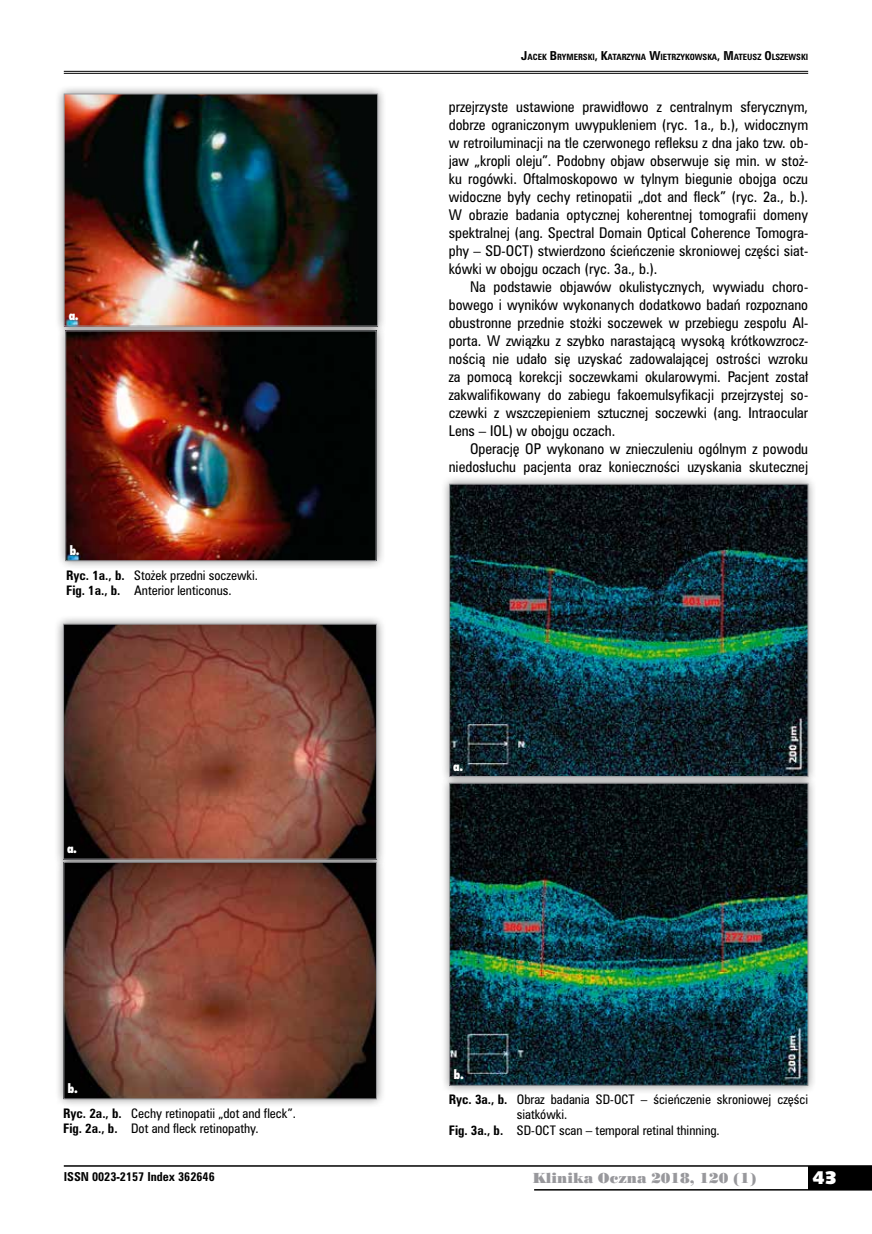
<style>
.page{position:relative;width:872px;height:1234px;background:#fff}
.page>*{position:absolute;margin:0;border:0;box-sizing:border-box;transform-origin:0 0}
.t1{font:18px "Humanst 531 U Blk PL";color:#fff}
.t2{font:13.5px/18px "Zurich Cn PL";color:#000;text-align:justify}
.t3{font:13.5px "Poster Bodoni PL";color:#98989c}
.t4{font:12px/15px "Zurich Cn PL";color:#000}
.t5{font:12px "Futura X Blk Cn PL";color:#fff}
.t6{font:700 11.25px "Zurich Cn PL";color:#000}
.t7{font:700 7.8px "Zurich Cn PL";color:#000}
.s1{font-weight:700}
.s2{font-size:11.25px}
</style>
<div class="page">
<div style="left:808px;top:1165px;width:64px;height:24px;background:#000"></div>
<hr style="left:64px;top:1164px;width:808px;height:2px;background:#000">
<hr style="left:534px;top:1188px;width:338px;height:2px;background:#000">
<hr style="left:64px;top:71px;width:744px;height:1px;background:#000">
<hr style="left:64px;top:73px;width:744px;height:1px;background:#000">
<div style="left:56px;top:321px;width:330px;height:249px;background:#000;opacity:.45"></div>
<img style="left:67px;top:335px;width:307px;height:224px">
<div style="left:65px;top:330px;width:311px;height:231px;border:1px solid #98989c"></div>
<div style="left:55px;top:85px;width:332px;height:250px;background:#000;opacity:.45"></div>
<img style="left:66px;top:96px;width:310px;height:228px">
<div style="left:64px;top:94px;width:314px;height:232px;border:1px solid #98989c"></div>
<div style="left:54px;top:852px;width:332px;height:256px;background:#000;opacity:.45"></div>
<img style="left:65px;top:868px;width:310px;height:228px">
<div style="left:63px;top:861px;width:314px;height:237px;border:1px solid #98989c"></div>
<div style="left:54px;top:614px;width:332px;height:254px;background:#000;opacity:.45"></div>
<img style="left:65px;top:625px;width:310px;height:232px">
<div style="left:63px;top:623px;width:314px;height:236px;border:1px solid #98989c"></div>
<div style="left:440px;top:773px;width:377px;height:321px;background:#000;opacity:.45"></div>
<img style="left:451px;top:785px;width:355px;height:298px">
<div style="left:440px;top:475px;width:377px;height:310px;background:#000;opacity:.45"></div>
<img style="left:451px;top:486px;width:355px;height:288px">
<div style="left:449px;top:484px;width:359px;height:292px;border:1px solid #98989c"></div>
<p class="t5" style="left:69px;top:308px;width:11px">a.</p>
<p class="t5" style="left:70px;top:542px;width:11px">b.</p>
<p class="t4" style="left:66px;top:567px;width:193px"><span class="s1">Ryc. 1a., b.</span> Stożek przedni soczewki.<br><span class="s1">Fig. 1a., b.</span> Anterior lenticonus.</p>
<p class="t5" style="left:67px;top:840px;width:11px">a.</p>
<p class="t5" style="left:68px;top:1080px;width:11px">b.</p>
<p class="t4" style="left:63px;top:1105px;width:234px"><span class="s1">Ryc. 2a., b.</span> Cechy retinopatii „dot and fleck”.<br><span class="s1">Fig. 2a., b.</span> Dot and fleck retinopathy.</p>
<p class="t7" style="left:521px;top:52px;width:288px"><span class="s2">J</span>ACEK <span class="s2">B</span>RYMERSKI<span class="s2">, K</span>ATARZYNA <span class="s2">W</span>IETRZYKOWSKA<span class="s2">, M</span> ATEUSZ <span class="s2">O</span> LSZEWSKI</p>
<p class="t2" style="left:449px;top:97px;width:361px">przejrzyste ustawione prawidłowo z centralnym sferycznym, dobrze ograniczonym uwypukleniem (ryc. 1a., b.), widocznym w retroiluminacji na tle czerwonego refleksu z dna jako tzw. ob&shy;jaw „kropli oleju”. Podobny objaw obserwuje się min. w stoż&shy;ku rogówki. Oftalmoskopowo w tylnym biegunie obojga oczu widoczne były cechy retinopatii „dot and fleck” (ryc. 2a., b.).<br>W obrazie badania optycznej koherentnej tomografii domeny spektralnej (ang. Spectral Domain Optical Coherence Tomogra&shy;phy – SD-OCT) stwierdzono ścieńczenie skroniowej części siat&shy;kówki w obojgu oczach (ryc. 3a., b.).</p>
<p class="t2" style="left:449px;top:277px;width:361px;text-indent:21px">Na podstawie objawów okulistycznych, wywiadu choro&shy;bowego i wyników wykonanych dodatkowo badań rozpoznano obustronne przednie stożki soczewek w przebiegu zespołu Al&shy;porta. W związku z szybko narastającą wysoką krótkowzrocz&shy;nością nie udało się uzyskać zadowalającej ostrości wzroku za pomocą korekcji soczewkami okularowymi. Pacjent został zakwalifikowany do zabiegu fakoemulsyfikacji przejrzystej so&shy;czewki z wszczepieniem sztucznej soczewki (ang. Intraocular Lens – IOL) w obojgu oczach.</p>
<p class="t2" style="left:449px;top:439px;width:361px;text-align:right">Operację OP wykonano w znieczuleniu ogólnym z powodu niedosłuchu pacjenta oraz konieczności uzyskania skutecznej</p>
<p class="t5" style="left:453px;top:758px;width:11px">a.</p>
<p class="t5" style="left:454px;top:1066px;width:11px">b.</p>
<p class="t4" style="left:449px;top:1091px;width:361px"><span class="s1">Ryc. 3a., b.</span> Obraz badania SD-OCT – ścieńczenie skroniowej części</p>
<p class="t4" style="left:517px;top:1106px;width:52px">siatkówki.</p>
<p class="t4" style="left:449px;top:1121px;width:272px"><span class="s1">Fig. 3a., b.</span> SD-OCT scan – temporal retinal thinning.</p>
<p class="t6" style="left:64px;top:1168px;width:152px">ISSN 0023-2157 Index 362646</p>
<p class="t3" style="left:532px;top:1168px;width:225px">Klinika Oczna 2018, 120 (1)</p>
<h1 class="t1" style="left:812px;top:1165px;width:26px">43</h1>
</div>
